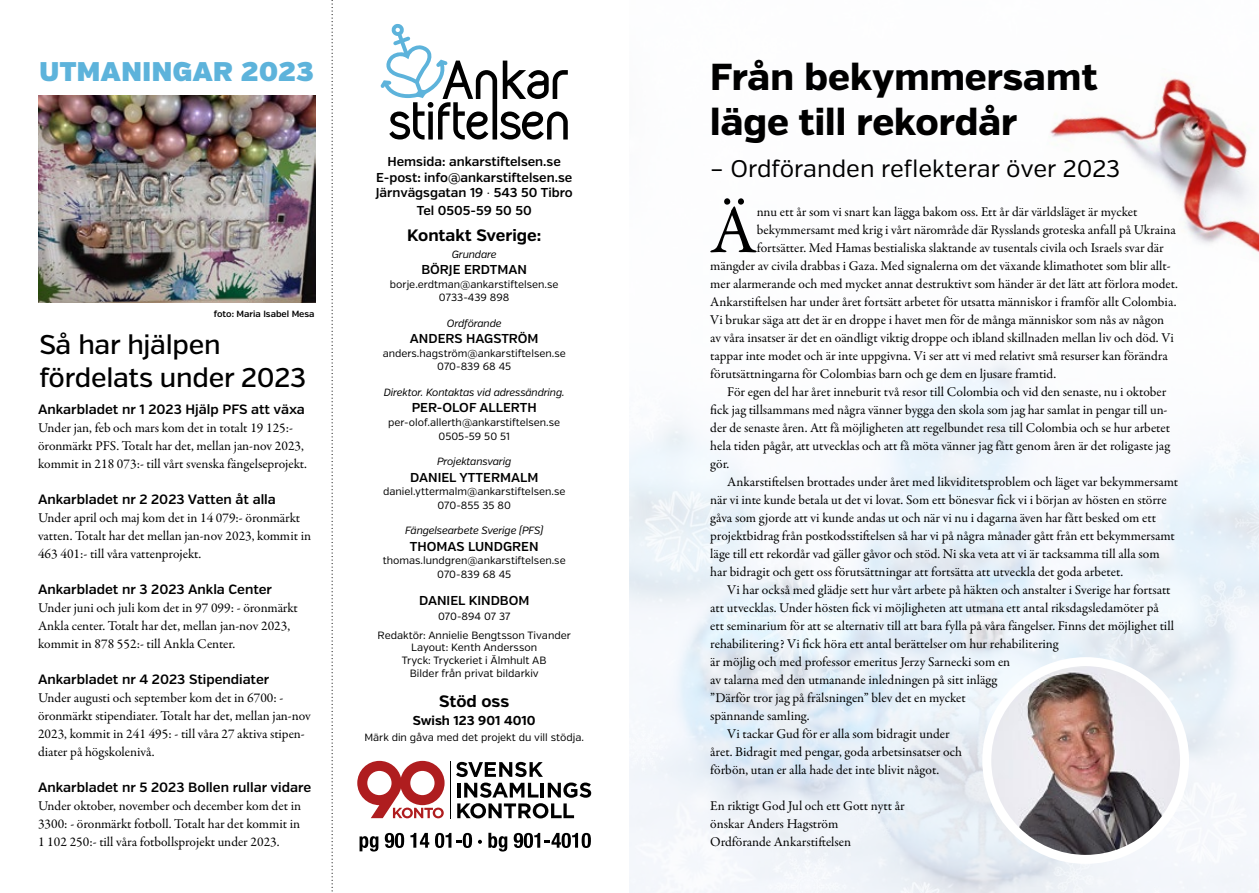
<style>
.page{position:relative;width:1259px;height:893px;background:#fff}
.page>*{position:absolute;margin:0;border:0;box-sizing:border-box;transform-origin:0 0}
.t1{font:69px "Garamond Premr Pro";color:#000}
.t2{font:800 37.5px/45px "Verb";color:#000}
.t3{font:500 27px/32.4px "Verb";letter-spacing:-.01em;color:#000}
.t4{font:27px "Verb Ultra";letter-spacing:.02em;color:#5db3db}
.t5{font:24px "Verb";color:#000}
.t6{font:700 16.5px "Verb";color:#000}
.t7{font:13.5px/18px "Garamond Premr Pro";letter-spacing:-.005em;color:#000}
.t8{font:600 13.5px "Verb";color:#000}
.t9{font:600 12.9px/15.5px "Verb";color:#000;text-align:center}
.t10{font:700 12.9px "Verb";color:#000}
.t11{font:10.5px/13.5px "Verb";color:#000;text-align:center}
.t12{font:italic 10.5px "Verb";letter-spacing:-.02em;color:#000}
.t13{font:600 9px "Verb";color:#000}
.s1{font-family:"Palatino Linotype";font-weight:400}
</style>
<div class="page">
<hr style="left:450px;top:761px;width:1px;height:57px;background:#000">
<svg style="left:456px;top:762px;width:135px;height:56px"></svg>
<svg style="left:357px;top:761px;width:87px;height:57px"></svg>
<svg style="left:359px;top:836px;width:19px;height:15px"></svg>
<svg style="left:385px;top:833px;width:19px;height:15px"></svg>
<svg style="left:410px;top:833px;width:19px;height:15px"></svg>
<svg style="left:435px;top:833px;width:37px;height:15px"></svg>
<svg style="left:478px;top:840px;width:4px;height:4px"></svg>
<svg style="left:488px;top:833px;width:19px;height:18px"></svg>
<svg style="left:514px;top:833px;width:77px;height:15px"></svg>
<svg style="left:380px;top:24px;width:188px;height:116px"></svg>
<img style="left:1046px;top:68px;width:213px;height:194px">
<svg style="left:331px;top:0;width:2px;height:892px"></svg>
<img style="left:38px;top:95px;width:277px;height:208px">
<img style="left:990px;top:664px;width:194px;height:195px">
<div style="left:982px;top:657px;width:207px;height:207px;border:9px solid #fff;border-radius:50%"></div>
<h3 class="t4" style="left:39px;top:55px;width:276px">UTMANINGAR 2023</h3>
<p class="t13" style="left:214px;top:308px;width:102px">foto: Maria Isabel Mesa</p>
<h3 class="t3" style="left:39px;top:329px;width:268px">Så har hjälpen fördelats under 2023</h3>
<p class="t8" style="left:38px;top:401px;width:268px">Ankarbladet nr 1 2023 Hjälp PFS att växa</p>
<p class="t7" style="left:38px;top:419px;width:270px">Under jan, feb och mars kom det in totalt 19 125:- öronmärkt PFS. Totalt har det, mellan jan-nov 2023, kommit in 218 073:- till vårt svenska fängelseprojekt.</p>
<p class="t8" style="left:38px;top:491px;width:239px">Ankarbladet nr 2 2023 Vatten åt alla</p>
<p class="t7" style="left:38px;top:509px;width:275px">Under april och maj kom det in 14 079:- öronmärkt vatten. Totalt har det mellan jan-nov 2023, kommit in<br>463 401:- till våra vattenprojekt.</p>
<p class="t8" style="left:38px;top:581px;width:236px">Ankarbladet nr 3 2023 Ankla Center</p>
<p class="t7" style="left:38px;top:599px;width:261px">Under juni och juli kom det in 97 099: - öronmärkt<br>Ankla center. Totalt har det, mellan jan-nov 2023, kommit in 878 552:- till Ankla Center.</p>
<p class="t8" style="left:38px;top:671px;width:233px">Ankarbladet nr 4 2023 Stipendiater</p>
<p class="t7" style="left:38px;top:689px;width:274px">Under augusti och september kom det in 6700: - öronmärkt stipendiater. Totalt har det, mellan jan-nov 2023, kommit in 241 495: - till våra 27 aktiva stipen&shy;diater på högskolenivå.</p>
<p class="t8" style="left:38px;top:779px;width:275px">Ankarbladet nr 5 2023 Bollen rullar vidare</p>
<p class="t7" style="left:38px;top:797px;width:264px;text-align:justify">Under oktober, november och december kom det in 3300: - öronmärkt fotboll. Totalt har det kommit in 1 102 250:- till våra fotbollsprojekt under 2023.</p>
<p class="t9" style="left:376px;top:154px;width:198px">Hemsida: ankarstiftelsen.se<br>E-post: info@ankarstiftelsen.se<br>Järnvägsgatan 19 <span class="s1">·</span> 543 50 Tibro</p>
<p class="t9" style="left:417px;top:203px;width:116px">Tel 0505-59 50 50</p>
<p class="t6" style="left:407px;top:225px;width:135px">Kontakt Sverige:</p>
<p class="t12" style="left:452px;top:248px;width:46px">Grundare</p>
<p class="t9" style="left:421px;top:262px;width:107px">BÖRJE ERDTMAN</p>
<p class="t11" style="left:390px;top:278px;width:170px">borje.erdtman@ankarstiftelsen.se<br>0733-439 898</p>
<p class="t12" style="left:447px;top:317px;width:56px">Ordförande</p>
<p class="t9" style="left:410px;top:331px;width:130px">ANDERS HAGSTRÖM</p>
<p class="t11" style="left:383px;top:347px;width:185px">anders.hagström@ankarstiftelsen.se<br>070-839 68 45</p>
<p class="t12" style="left:384px;top:386px;width:182px">Direktor. Kontaktas vid adressändring.</p>
<p class="t9" style="left:412px;top:400px;width:126px">PER-OLOF ALLERTH</p>
<p class="t11" style="left:388px;top:416px;width:173px">per-olof.allerth@ankarstiftelsen.se<br>0505-59 50 51</p>
<p class="t12" style="left:437px;top:455px;width:76px">Projektansvarig</p>
<p class="t9" style="left:410px;top:470px;width:130px">DANIEL YTTERMALM</p>
<p class="t11" style="left:383px;top:485px;width:184px">daniel.yttermalm@ankarstiftelsen.se<br>070-855 35 80</p>
<p class="t12" style="left:405px;top:524px;width:140px">Fängelsearbete Sverige (PFS)</p>
<p class="t9" style="left:410px;top:539px;width:130px">THOMAS LUNDGREN</p>
<p class="t11" style="left:383px;top:554px;width:184px">thomas.lundgren@ankarstiftelsen.se<br>070-839 68 45</p>
<p class="t9" style="left:419px;top:593px;width:112px">DANIEL KINDBOM</p>
<p class="t11" style="left:378px;top:607px;width:195px;line-height:18.9px">070-894 07 37<br>Redaktör: Annielie Bengtsson Tivander</p>
<p class="t11" style="left:402px;top:642px;width:146px;line-height:12.8px">Layout: Kenth Andersson<br>Tryck: Tryckeriet i Älmhult AB<br>Bilder från privat bildarkiv</p>
<p class="t6" style="left:439px;top:691px;width:71px">Stöd oss</p>
<p class="t10" style="left:413px;top:712px;width:124px">Swish 123 901 4010</p>
<p class="t11" style="left:364px;top:730px;width:221px">Märk din gåva med det projekt du vill stödja.</p>
<h2 class="t2" style="left:710px;top:55px;width:389px">Från bekymmersamt läge till rekordår</h2>
<h3 class="t5" style="left:710px;top:154px;width:411px">– Ordföranden reflekterar över 2023</h3>
<h1 class="t1" style="left:710px;top:189px;width:48px">Ä</h1>
<p class="t7" style="left:756px;top:203px;width:382px">nnu ett år som vi snart kan lägga bakom oss. Ett år där världsläget är mycket</p>
<p class="t7" style="left:756px;top:221px;width:421px">bekymmersamt med krig i vårt närområde där Rysslands groteska anfall på Ukraina</p>
<p class="t7" style="left:756px;top:239px;width:409px">fortsätter. Med Hamas bestialiska slaktande av tusentals civila och Israels svar där</p>
<p class="t7" style="left:710px;top:257px;width:462px">mängder av civila drabbas i Gaza. Med signalerna om det växande klimathotet som blir allt-</p>
<p class="t7" style="left:710px;top:275px;width:469px">mer alarmerande och med mycket annat destruktivt som händer är det lätt att förlora modet.</p>
<p class="t7" style="left:710px;top:293px;width:468px">Ankarstiftelsen har under året fortsätt arbetet för utsatta människor i framför allt Colombia.</p>
<p class="t7" style="left:710px;top:311px;width:455px">Vi brukar säga att det är en droppe i havet men för de många människor som nås av någon</p>
<p class="t7" style="left:710px;top:329px;width:465px">av våra insatser är det en oändligt viktig droppe och ibland skillnaden mellan liv och död. Vi</p>
<p class="t7" style="left:710px;top:347px;width:459px">tappar inte modet och är inte uppgivna. Vi ser att vi med relativt små resurser kan förändra</p>
<p class="t7" style="left:710px;top:365px;width:347px">förutsättningarna för Colombias barn och ge dem en ljusare framtid.</p>
<p class="t7" style="left:727px;top:383px;width:440px">För egen del har året inneburit två resor till Colombia och vid den senaste, nu i oktober</p>
<p class="t7" style="left:710px;top:401px;width:459px">fick jag tillsammans med några vänner bygga den skola som jag har samlat in pengar till un-</p>
<p class="t7" style="left:710px;top:419px;width:461px">der de senaste åren. Att få möjligheten att regelbundet resa till Colombia och se hur arbetet</p>
<p class="t7" style="left:710px;top:437px;width:461px">hela tiden pågår, att utvecklas och att få möta vänner jag fått genom åren är det roligaste jag</p>
<p class="t7" style="left:710px;top:455px;width:21px">gör.</p>
<p class="t7" style="left:727px;top:473px;width:452px">Ankarstiftelsen brottades under året med likviditetsproblem och läget var bekymmersamt</p>
<p class="t7" style="left:710px;top:491px;width:458px">när vi inte kunde betala ut det vi lovat. Som ett bönesvar fick vi i början av hösten en större</p>
<p class="t7" style="left:710px;top:509px;width:447px">gåva som gjorde att vi kunde andas ut och när vi nu i dagarna även har fått besked om ett</p>
<p class="t7" style="left:710px;top:527px;width:466px">projektbidrag från postkodsstiftelsen så har vi på några månader gått från ett bekymmersamt</p>
<p class="t7" style="left:710px;top:545px;width:451px">läge till ett rekordår vad gäller gåvor och stöd. Ni ska veta att vi är tacksamma till alla som</p>
<p class="t7" style="left:710px;top:563px;width:414px">har bidragit och gett oss förutsättningar att fortsätta att utveckla det goda arbetet.</p>
<p class="t7" style="left:727px;top:581px;width:445px">Vi har också med glädje sett hur vårt arbete på häkten och anstalter i Sverige har fortsatt</p>
<p class="t7" style="left:710px;top:599px;width:450px">att utvecklas. Under hösten fick vi möjligheten att utmana ett antal riksdagsledamöter på</p>
<p class="t7" style="left:710px;top:617px;width:465px">ett seminarium för att se alternativ till att bara fylla på våra fängelser. Finns det möjlighet till</p>
<p class="t7" style="left:710px;top:635px;width:350px">rehabilitering? Vi fick höra ett antal berättelser om hur rehabilitering</p>
<p class="t7" style="left:710px;top:653px;width:301px">är möjlig och med professor emeritus Jerzy Sarnecki som en</p>
<p class="t7" style="left:710px;top:671px;width:288px">av talarna med den utmanande inledningen på sitt inlägg</p>
<p class="t7" style="left:710px;top:689px;width:257px">”Därför tror jag på frälsningen” blev det en mycket</p>
<p class="t7" style="left:710px;top:707px;width:101px">spännande samling.</p>
<p class="t7" style="left:727px;top:725px;width:224px">Vi tackar Gud för er alla som bidragit under</p>
<p class="t7" style="left:710px;top:743px;width:253px">året. Bidragit med pengar, goda arbetsinsatser och</p>
<p class="t7" style="left:710px;top:761px;width:230px">förbön, utan er alla hade det inte blivit något.</p>
<p class="t7" style="left:710px;top:797px;width:196px">En riktigt God Jul och ett Gott nytt år önskar Anders Hagström<br>Ordförande Ankarstiftelsen</p>
</div>
